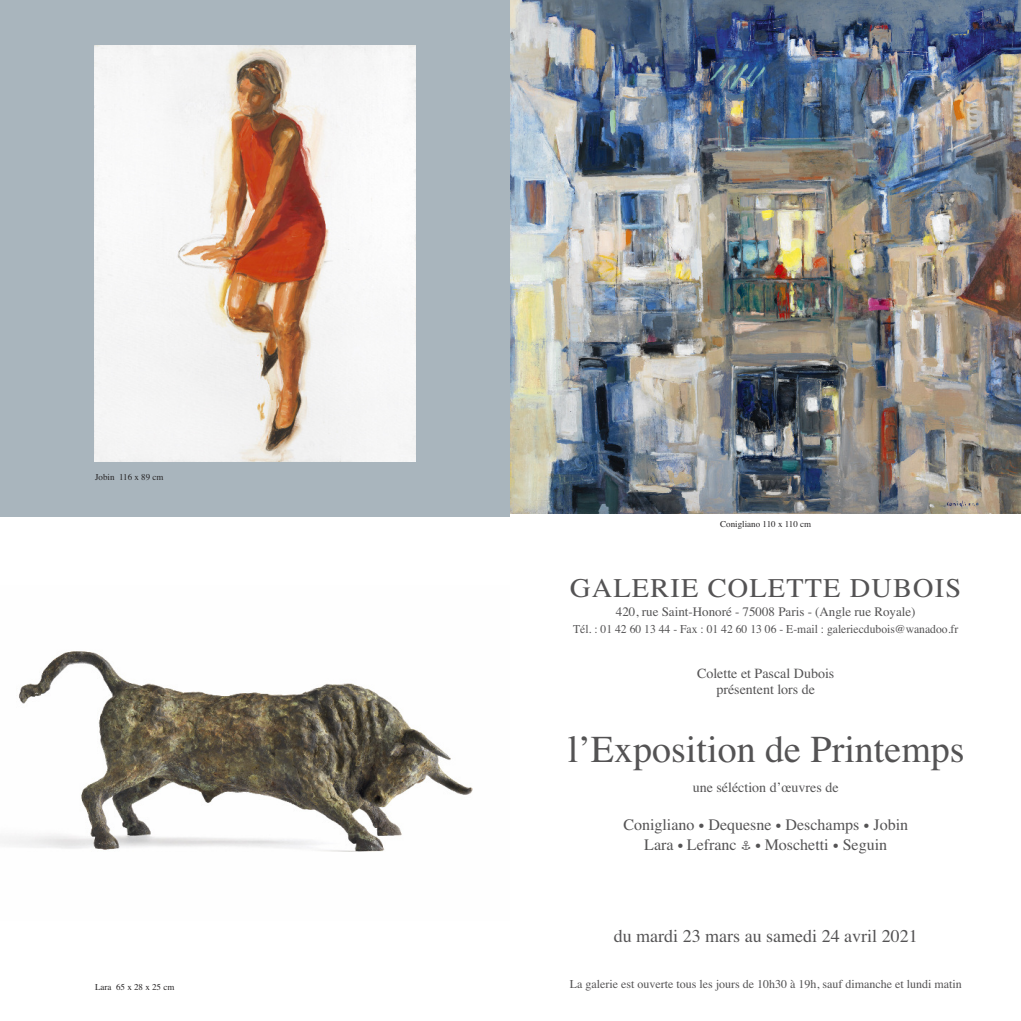
<style>
.page{position:relative;width:1021px;height:1021px;background:#fff}
.page>*{position:absolute;margin:0;border:0;box-sizing:border-box;transform-origin:0 0}
.t1{font:38px "Times";color:#545354}
.t2{font:27px "Times";letter-spacing:.04em;color:#545354;scale:1.05 1}
.t3{font:18px "Times";color:#545354}
.t4{font:16px/19.2px "Times";color:#545354;text-align:center}
.t5{font:14px/16.8px "Times";color:#545354;text-align:center}
.t6{font:13px "Times";color:#545354}
.t7{font:12px "Times";color:#545354}
.t8{font:9px "Times";color:#272526}
.s1{font-family:"Helvetica Neue";font-weight:300;font-size:12px}
</style>
<div class="page">
<div style="left:0;top:0;width:512px;height:517px;background:#a9b5bd"></div>
<img style="left:510px;top:0;width:510px;height:513px">
<img style="left:95px;top:45px;width:321px;height:416px">
<img style="left:0;top:651px;width:473px;height:201px">
<p class="t8" style="left:95px;top:472px;width:70px">Jobin 116 x 89 cm</p>
<p class="t8" style="left:95px;top:981px;width:81px">Lara 65 x 28 x 25 cm</p>
<p class="t8" style="left:720px;top:518px;width:92px">Conigliano 110 x 110 cm</p>
<h2 class="t2" style="left:570px;top:572px;width:374px">GALERIE COLETTE DUBOIS</h2>
<p class="t6" style="left:616px;top:604px;width:301px">420, rue Saint-Honoré - 75008 Paris - (Angle rue Royale)</p>
<p class="t7" style="left:573px;top:621px;width:387px">Tél. : 01 42 60 13 44 - Fax : 01 42 60 13 06 - E-mail : galeriecdubois@wanadoo.fr</p>
<p class="t5" style="left:697px;top:664px;width:139px">Colette et Pascal Dubois présentent lors de</p>
<h1 class="t1" style="left:567px;top:726px;width:398px">l’Exposition de Printemps</h1>
<p class="t5" style="left:692px;top:778px;width:147px">une séléction d’œuvres de</p>
<h3 class="t4" style="left:623px;top:815px;width:286px">Conigliano <span class="s1">•</span> Dequesne <span class="s1">•</span> Deschamps <span class="s1">•</span> Jobin<br>Lara <span class="s1">•</span> Lefranc ⚓ <span class="s1">•</span> Moschetti <span class="s1">•</span> Seguin</h3>
<h3 class="t3" style="left:613px;top:925px;width:305px">du mardi 23 mars au samedi 24 avril 2021</h3>
<p class="t7" style="left:569px;top:977px;width:393px">La galerie est ouverte tous les jours de 10h30 à 19h, sauf dimanche et lundi matin</p>
</div>
